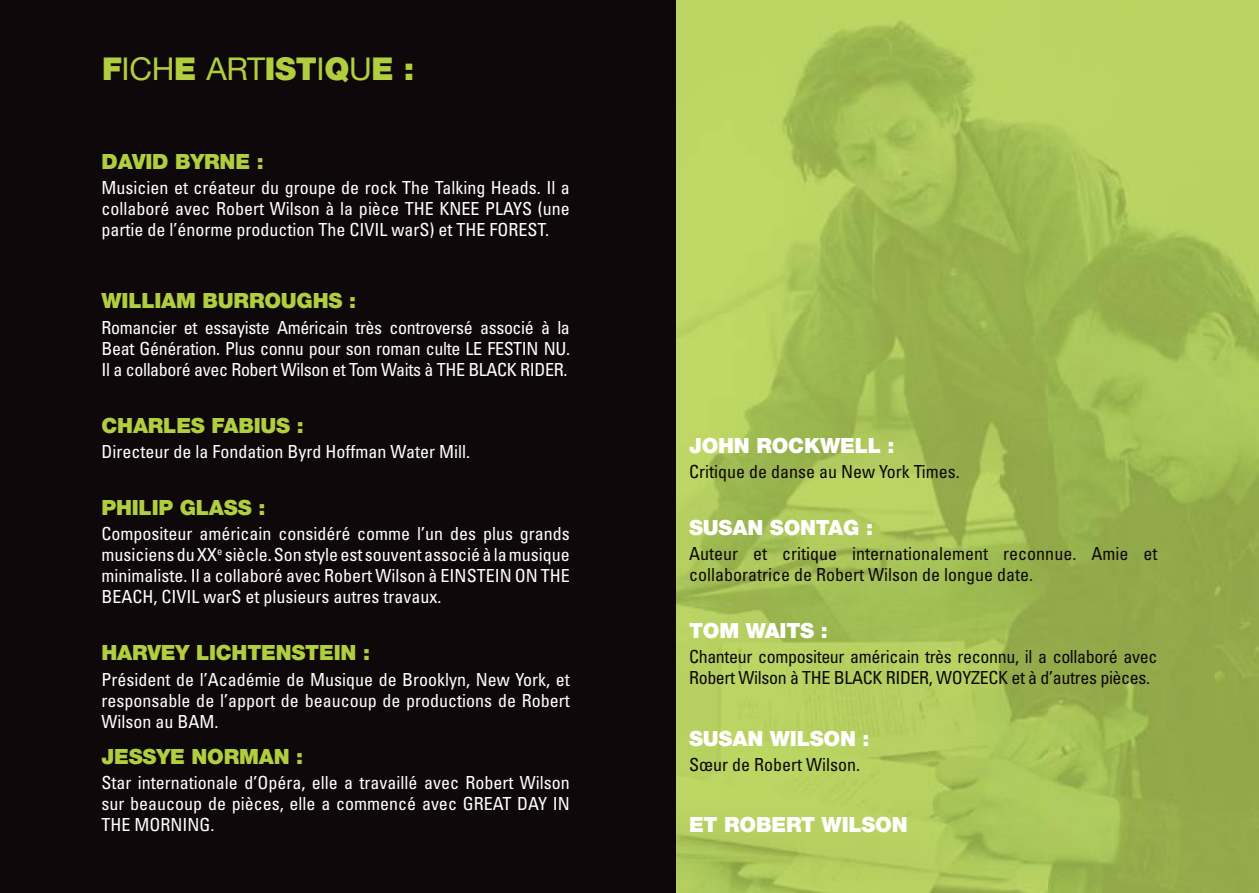
<style>
.page{position:relative;width:1259px;height:893px;background:#0f080b}
.page>*{position:absolute;margin:0;border:0;box-sizing:border-box;transform-origin:0 0}
.t1{font:900 31.5px "Helvetica Neue";color:#b1ce3f}
.t2{font:900 21px "Helvetica Neue";letter-spacing:-.01em;color:#b1ce3f}
.t3{font:900 21px "Helvetica Neue";letter-spacing:-.01em;color:#fff}
.t4{font:condensed 18px/21px "Univers";color:#fff;text-align:justify}
.t5{font:condensed 18px/21px "Univers";color:#0f080b}
.t6{font:condensed 18px/21px "Univers";letter-spacing:-.02em;color:#0f080b}
.s1{font-weight:400}
</style>
<div class="page">
<img style="left:676px;top:0;width:583px;height:893px">
<h1 class="t1" style="left:102px;top:50px;width:314px">F<span class="s1">ICH</span>E <span class="s1">ART</span>IST<span class="s1">I</span>Q<span class="s1">U</span>E :</h1>
<p class="t2" style="left:102px;top:149px;width:164px">DAVID BYRNE :</p>
<p class="t4" style="left:102px;top:177px;width:470px">Musicien et créateur du groupe de rock The Talking Heads. Il a collaboré avec Robert Wilson à la pièce THE KNEE PLAYS (une partie de l’énorme production The CIVIL warS) et THE FOREST.</p>
<p class="t2" style="left:102px;top:288px;width:256px">WILLIAM BURROUGHS :</p>
<p class="t4" style="left:102px;top:317px;width:470px">Romancier et essayiste Américain très controversé associé à la Beat Génération. Plus connu pour son roman culte LE FESTIN NU.<br>Il a collaboré avec Robert Wilson et Tom Waits à THE BLACK RIDER.</p>
<p class="t2" style="left:102px;top:413px;width:204px">CHARLES FABIUS :</p>
<p class="t4" style="left:102px;top:441px;width:370px">Directeur de la Fondation Byrd Hoffman Water Mill.</p>
<p class="t2" style="left:102px;top:495px;width:165px">PHILIP GLASS :</p>
<p class="t4" style="left:102px;top:523px;width:470px">Compositeur américain considéré comme l’un des plus grands musiciens du XX<sup>e</sup> siècle. Son style est souvent associé à la musique minimaliste. Il a collaboré avec Robert Wilson à EINSTEIN ON THE BEACH, CIVIL warS et plusieurs autres travaux.</p>
<p class="t2" style="left:102px;top:640px;width:270px">HARVEY LICHTENSTEIN :</p>
<p class="t4" style="left:102px;top:668px;width:470px">Président de l’Académie de Musique de Brooklyn, New York, et responsable de l’apport de beaucoup de productions de Robert Wilson au BAM.</p>
<p class="t2" style="left:102px;top:743px;width:203px">JESSYE NORMAN :</p>
<p class="t4" style="left:102px;top:772px;width:470px">Star internationale d’Opéra, elle a travaillé avec Robert Wilson sur beaucoup de pièces, elle a commencé avec GREAT DAY IN THE MORNING.</p>
<p class="t3" style="left:689px;top:433px;width:207px">JOHN ROCKWELL :</p>
<p class="t5" style="left:689px;top:461px;width:272px">Critique de danse au New York Times.</p>
<p class="t3" style="left:689px;top:515px;width:186px">SUSAN SONTAG :</p>
<p class="t5" style="left:689px;top:543px;width:470px">Auteur et critique internationalement reconnue. Amie et collaboratrice de Robert Wilson de longue date.</p>
<p class="t3" style="left:689px;top:618px;width:140px">TOM WAITS :</p>
<p class="t6" style="left:689px;top:646px;width:470px">Chanteur compositeur américain très reconnu, il a collaboré avec<br>Robert Wilson à THE BLACK RIDER, WOYZECK et à d’autres pièces.</p>
<p class="t3" style="left:689px;top:726px;width:182px">SUSAN WILSON :</p>
<p class="t5" style="left:689px;top:754px;width:172px">Sœur de Robert Wilson.</p>
<p class="t3" style="left:689px;top:812px;width:220px">ET ROBERT WILSON</p>
</div>
